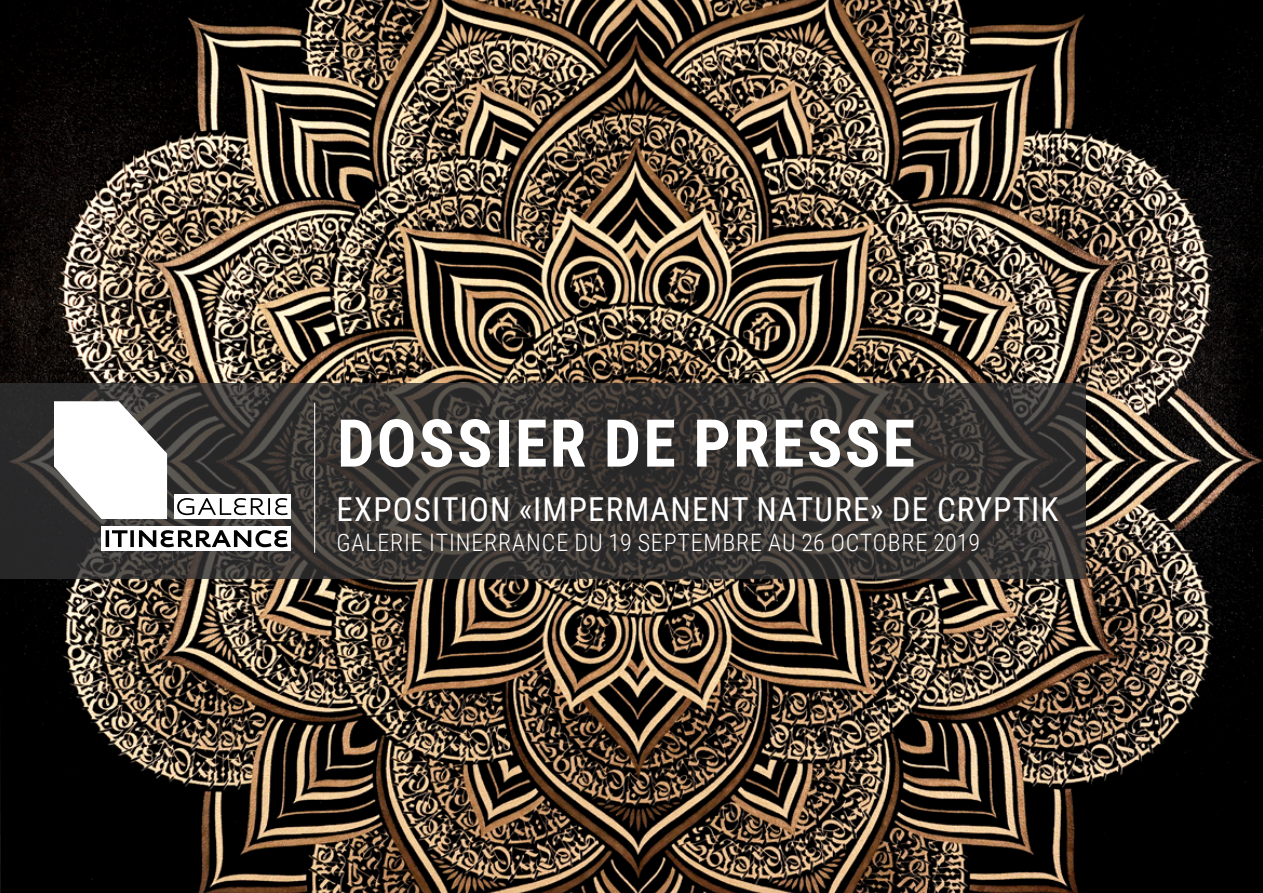
<style>
.page{position:relative;width:1263px;height:893px;background:#fff}
.page>*{position:absolute;margin:0;border:0;box-sizing:border-box;transform-origin:0 0}
.t1{font:700 66px "Roboto Condensed";letter-spacing:.035em;color:#fff}
.t2{font:33px "Roboto Condensed";letter-spacing:.035em;color:#fff}
.t3{font:300 24px "Roboto Condensed";letter-spacing:.035em;color:#fff}
</style>
<div class="page">
<img style="left:0;top:0;width:1263px;height:893px">
<svg style="left:0;top:383px;width:1085px;height:195px"></svg>
<div style="left:101px;top:526px;width:190px;height:25px;background:#fff"></div>
<svg style="left:106px;top:530px;width:182px;height:17px"></svg>
<div style="left:174px;top:494px;width:117px;height:25px;background:#fff"></div>
<svg style="left:177px;top:498px;width:111px;height:17px"></svg>
<svg style="left:54px;top:401px;width:113px;height:118px"></svg>
<hr style="left:314px;top:403px;width:1px;height:150px;background:#fff">
<h1 class="t1" style="left:337px;top:397px;width:579px">DOSSIER DE PRESSE</h1>
<h2 class="t2" style="left:336px;top:486px;width:723px">EXPOSITION «IMPERMANENT NATURE» DE CRYPTIK</h2>
<p class="t3" style="left:336px;top:525px;width:645px">GALERIE ITINERRANCE DU 19 SEPTEMBRE AU 26 OCTOBRE 2019</p>
</div>
